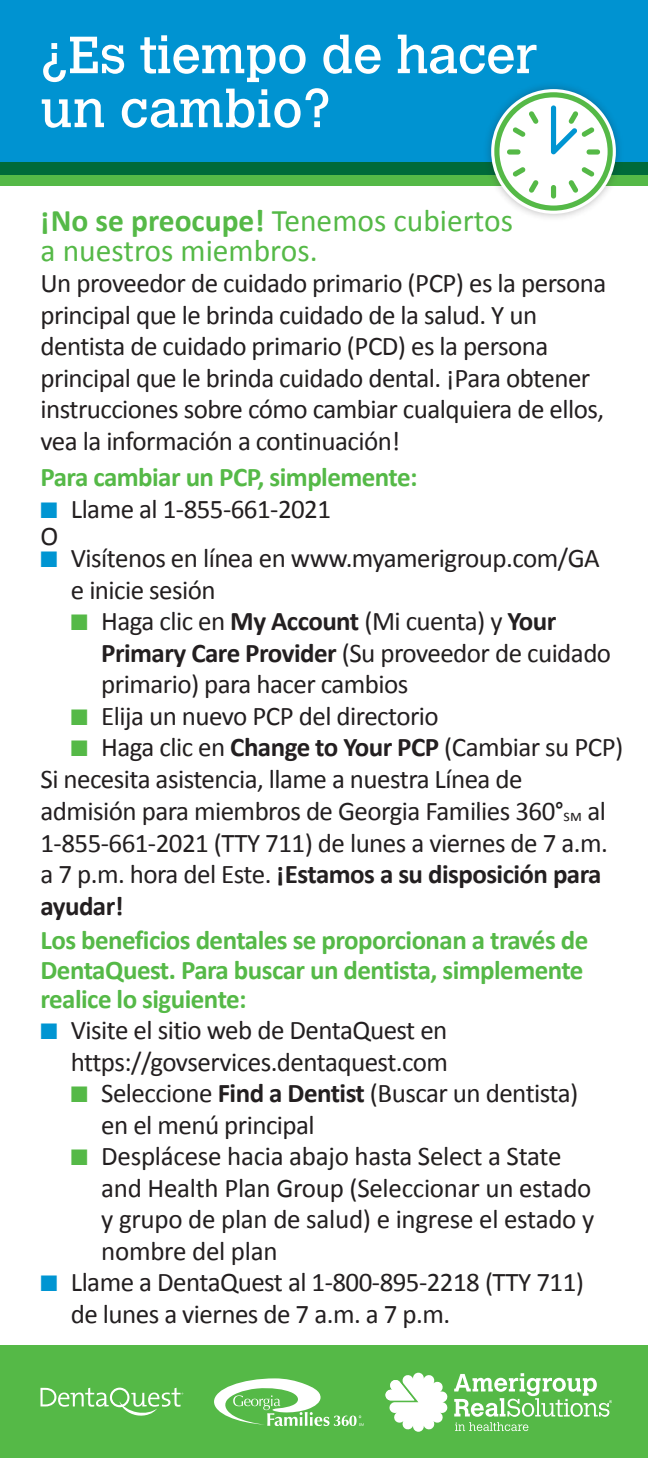
<style>
.page{position:relative;width:648px;height:1458px;background:#fff}
.page>*{position:absolute;margin:0;border:0;box-sizing:border-box;transform-origin:0 0}
.t1{font:51.75px/54px "Calvert MT Std";letter-spacing:-.01em;color:#fff}
.t2{font:31.5px/29.2px "Calibri";color:#55b947}
.t3{font:27px/31.5px "Calibri";letter-spacing:-.02em;color:#231f20}
.t4{font:700 27px/29.2px "Calibri";letter-spacing:-.02em;color:#55b947}
.t5{font:22.5px "Zapf Dingbats ITC";color:#0095d2}
.s1{font-weight:700}
.s2{color:#55b947}
.s3{font-size:15.75px}
.s4{color:#0095d2}
</style>
<div class="page">
<div style="left:0;top:1346px;width:648px;height:112px;background:#55b947"></div>
<div style="left:0;top:0;width:648px;height:175px;background:#0093d1"></div>
<svg style="left:0;top:162px;width:648px;height:23px;background:#248c3f"></svg>
<svg style="left:41px;top:1388px;width:142px;height:28px"></svg>
<svg style="left:385px;top:1373px;width:63px;height:59px"></svg>
<svg style="left:454px;top:1373px;width:158px;height:58px"></svg>
<svg style="left:214px;top:1378px;width:150px;height:48px"></svg>
<div style="left:483px;top:81px;width:141px;height:141px;background:#231f20;opacity:.3"></div>
<svg style="left:489px;top:88px;width:128px;height:127px"></svg>
<h1 class="t1" style="left:40px;top:29px;width:498px">¿Es tiempo de hacer un cambio?</h1>
<h2 class="t2" style="left:40px;top:206px;width:474px"><span class="s1">¡No se preocupe!</span> Tenemos cubiertos a nuestros miembros.</h2>
<p class="t3" style="left:40px;top:267px;width:567px">Un proveedor de cuidado primario (PCP) es la persona principal que le brinda cuidado de la salud. Y un dentista de cuidado primario (PCD) es la persona principal que le brinda cuidado dental. ¡Para obtener instrucciones sobre cómo cambiar cualquiera de ellos, vea la información a continuación!</p>
<p class="t4" style="left:40px;top:462px;width:379px">Para cambiar un PCP, simplemente:</p>
<p class="t5" style="left:41px;top:500px;width:19px">■</p>
<p class="t3" style="left:71px;top:493px;width:262px">Llame al 1-855-661-2021</p>
<p class="t3" style="left:40px;top:520px;width:19px">O</p>
<p class="t5" style="left:41px;top:549px;width:19px">■</p>
<p class="t3" style="left:71px;top:543px;width:530px">Visítenos en línea en www.myamerigroup.com/GA e inicie sesión</p>
<p class="t3" style="left:101px;top:606px;width:511px;text-indent:-30px"><span class="s2">■</span> Haga clic en <span class="s1">My Account</span> (Mi cuenta) y <span class="s1">Your<br>Primary Care Provider</span> (Su proveedor de cuidado primario) para hacer cambios</p>
<p class="t3" style="left:71px;top:700px;width:369px"><span class="s2">■</span> Elija un nuevo PCP del directorio</p>
<p class="t3" style="left:71px;top:732px;width:554px"><span class="s2">■</span> Haga clic en <span class="s1">Change to Your PCP</span> (Cambiar su PCP)</p>
<p class="t3" style="left:40px;top:763px;width:569px">Si necesita asistencia, llame a nuestra Línea de admisión para miembros de Georgia Families 360°<span class="s3">sm</span> al 1-855-661-2021 (TTY 711) de lunes a viernes de 7 a.m. a 7 p.m. hora del Este. <span class="s1">¡Estamos a su disposición para ayudar!</span></p>
<p class="t4" style="left:41px;top:924px;width:549px">Los beneficios dentales se proporcionan a través de<br>DentaQuest. Para buscar un dentista, simplemente realice lo siguiente:</p>
<p class="t5" style="left:41px;top:1021px;width:19px">■</p>
<p class="t3" style="left:71px;top:1015px;width:379px">Visite el sitio web de DentaQuest en https://govservices.dentaquest.com</p>
<p class="t3" style="left:101px;top:1078px;width:479px;text-indent:-30px"><span class="s2">■</span> Seleccione <span class="s1">Find a Dentist</span> (Buscar un dentista) en el menú principal</p>
<p class="t3" style="left:101px;top:1141px;width:495px;text-indent:-30px"><span class="s2">■</span> Desplácese hacia abajo hasta Select a State and Health Plan Group (Seleccionar un estado y grupo de plan de salud) e ingrese el estado y nombre del plan</p>
<p class="t3" style="left:71px;top:1267px;width:515px;text-indent:-30px"><span class="s4">■</span> Llame a DentaQuest al 1-800-895-2218 (TTY 711) de lunes a viernes de 7 a.m. a 7 p.m.</p>
</div>
